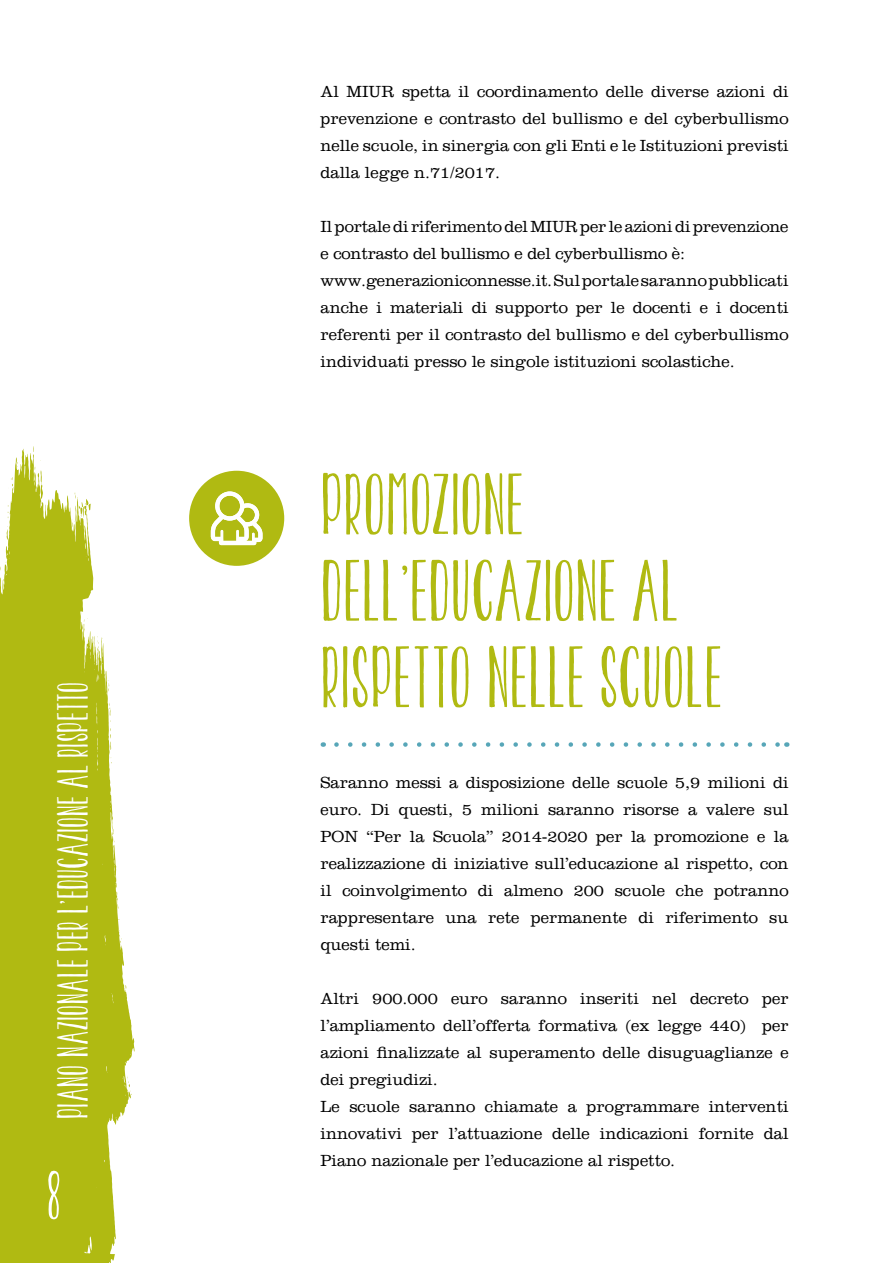
<style>
.page{position:relative;width:893px;height:1263px;background:#fff}
.page>*{position:absolute;margin:0;border:0;box-sizing:border-box;transform-origin:0 0}
.t1{font:72px/86.4px "KG Twois Better Than One";color:#b0ba12}
.t2{font:57px "KG Twois Better Than One";color:#fff}
.t3{font:36px "KG Twois Better Than One";letter-spacing:.01em;color:#fff}
.t4{font:300 16.5px/27px "Clarendon";color:#000;text-align:justify}
</style>
<div class="page">
<svg style="left:0;top:449px;width:135px;height:814px;fill:#b0ba12"></svg>
<svg style="left:75px;top:492px;width:3px;height:7px"></svg>
<svg style="left:72px;top:519px;width:3px;height:8px"></svg>
<svg style="left:35px;top:460px;width:14px;height:47px"></svg>
<svg style="left:8px;top:505px;width:3px;height:13px"></svg>
<svg style="left:9px;top:477px;width:5px;height:12px"></svg>
<svg style="left:7px;top:526px;width:1px;height:14px"></svg>
<svg style="left:0;top:560px;width:6px;height:21px"></svg>
<svg style="left:336px;top:742px;width:443px;height:5px"></svg>
<div style="left:189px;top:471px;width:95px;height:95px;background:#b0ba12;border-radius:50%"></div>
<svg style="left:211px;top:491px;width:52px;height:54px"></svg>
<h3 class="t3" style="left:53px;top:1119px;width:438px;rotate:-90deg">PIANO NAZIONALE PER L’EDUCAZIONE AL RISPETTO</h3>
<h2 class="t2" style="left:47px;top:1163px;width:16px">8</h2>
<p class="t4" style="left:321px;top:78px;width:470px">Al MIUR spetta il coordinamento delle diverse azioni di prevenzione e contrasto del bullismo e del cyberbullismo nelle scuole, in sinergia con gli Enti e le Istituzioni previsti dalla legge n.71/2017.</p>
<p class="t4" style="left:321px;top:213px;width:469px;text-align:left">Il portale di riferimento del MIUR per le azioni di prevenzione e contrasto del bullismo e del cyberbullismo è: www.generazioniconnesse.it. Sul portale saranno pubblicati anche i materiali di supporto per le docenti e i docenti referenti per il contrasto del bullismo e del cyberbullismo individuati presso le singole istituzioni scolastiche.</p>
<h1 class="t1" style="left:321px;top:462px;width:360px">PROMOZIONE<br>DELL’EDUCAZIONE AL<br>RISPETTO NELLE</h1>
<h1 class="t1" style="left:599px;top:635px;width:21px">SCUOLE</h1>
<p class="t4" style="left:321px;top:769px;width:470px">Saranno messi a disposizione delle scuole 5,9 milioni di euro. Di questi, 5 milioni saranno risorse a valere sul PON “Per la Scuola” 2014-2020 per la promozione e la realizzazione di iniziative sull’educazione al rispetto, con il coinvolgimento di almeno 200 scuole che potranno rappresentare una rete permanente di riferimento su questi temi.</p>
<p class="t4" style="left:321px;top:985px;width:470px;text-align:left">Altri 900.000 euro saranno inseriti nel decreto per l’ampliamento dell’offerta formativa (ex legge 440) per azioni finalizzate al superamento delle disuguaglianze e dei pregiudizi.<br>Le scuole saranno chiamate a programmare interventi innovativi per l’attuazione delle indicazioni fornite dal Piano nazionale per l’educazione al rispetto.</p>
</div>
